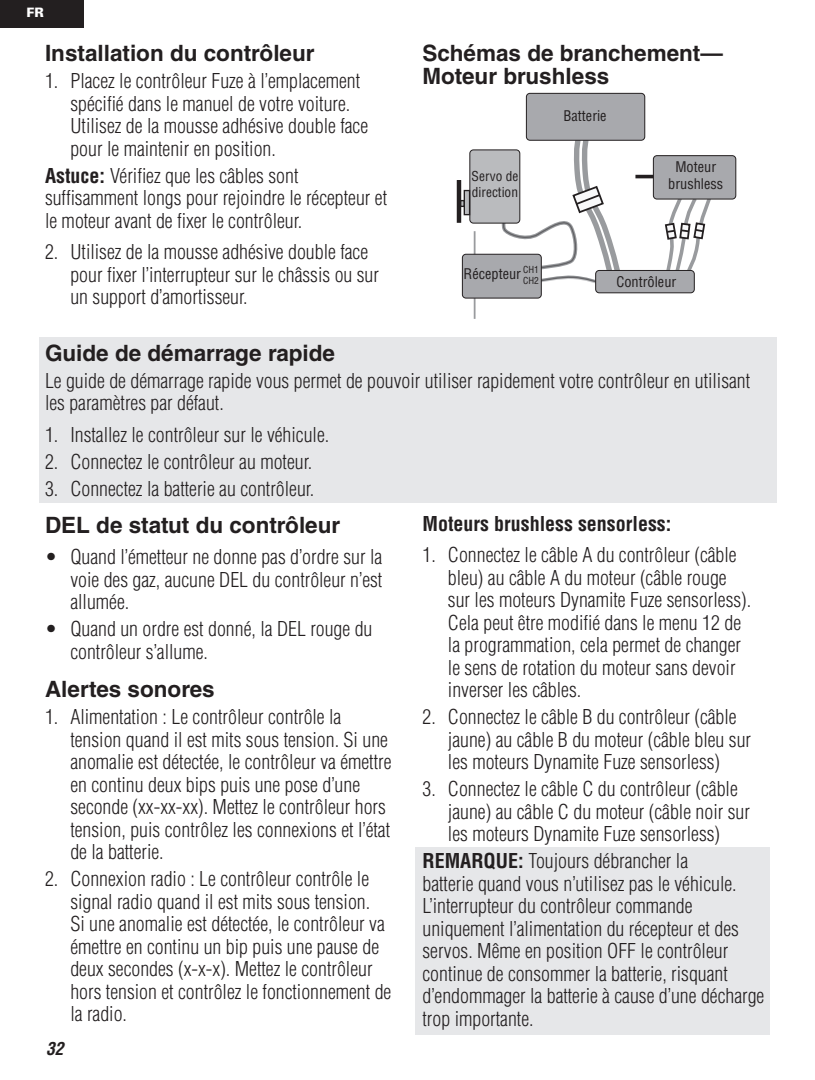
<style>
.page{position:relative;width:815px;height:1080px;background:#fff}
.page>*{position:absolute;margin:0;border:0;box-sizing:border-box;transform-origin:0 0}
.t1{font:700 22.5px/22.5px "Helvetica LT Std";color:#231f20}
.t2{font:300 condensed 20px/22.5px "Helvetica LT Std";color:#231f20}
.t3{font:700 condensed 20px "Helvetica LT Std";color:#231f20}
.t4{font:italic 700 condensed 17.5px "Helvetica LT Std";color:#231f20}
.t5{font:condensed 14.25px/17.2px "Helvetica LT Std";color:#231f20;text-align:center}
.t6{font:condensed 13.5px/16px "Helvetica LT Std";color:#231f20}
.t7{font:900 13px "Univers LT Std";color:#fff}
.t8{font:condensed 9.5px/11.2px "Helvetica LT Std";color:#231f20}
.s1{font-weight:700}
</style>
<div class="page">
<div style="left:0;top:0;width:83px;height:27px;background:#231f20"></div>
<div style="left:39px;top:338px;width:737px;height:165px;background:#e6e7e9"></div>
<div style="left:415px;top:847px;width:355px;height:188px;background:#e6e7e9"></div>
<svg style="left:461px;top:200px;width:3px;height:7px"></svg>
<hr style="left:474px;top:231px;width:2px;height:26px;background:#999b9e">
<hr style="left:474px;top:293px;width:2px;height:26px;background:#999b9e">
<svg style="left:501px;top:130px;width:119px;height:153px"></svg>
<svg style="left:664px;top:200px;width:47px;height:72px"></svg>
<hr style="left:635px;top:175px;width:20px;height:3px;background:#231f20">
<div style="left:462px;top:254px;width:79px;height:44px;background:#a8a9ad;border-radius:4px"></div>
<div style="left:462px;top:254px;width:80px;height:45px;border:1px solid #231f20;border-radius:4px"></div>
<div style="left:596px;top:270px;width:98px;height:23px;background:#a8a9ad;border-radius:4px"></div>
<div style="left:595px;top:270px;width:100px;height:23px;border:1px solid #231f20;border-radius:4px"></div>
<div style="left:470px;top:150px;width:50px;height:73px;background:#babbbe;border-radius:4px"></div>
<div style="left:469px;top:149px;width:51px;height:75px;border:1px solid #231f20;border-radius:4px"></div>
<div style="left:526px;top:93px;width:119px;height:47px;background:#a8a9ad;border-radius:4px"></div>
<div style="left:526px;top:93px;width:119px;height:48px;border:1px solid #231f20;border-radius:4px"></div>
<div style="left:653px;top:156px;width:83px;height:43px;background:#a8a9ad;border-radius:4px"></div>
<div style="left:653px;top:155px;width:83px;height:45px;border:1px solid #231f20;border-radius:4px"></div>
<div style="left:464px;top:191px;width:6px;height:24px;background:#babbbe"></div>
<div style="left:464px;top:190px;width:6px;height:25px;border:1px solid #231f20"></div>
<div style="left:457px;top:180px;width:4px;height:43px;border:1px solid #231f20"></div>
<p class="t7" style="left:26px;top:4px;width:19px">FR</p>
<p class="t1" style="left:45px;top:42px;width:271px">Installation du contrôleur</p>
<p class="t2" style="left:70px;top:70px;width:299px;text-indent:-25px">1. Placez le contrôleur Fuze à l’emplacement spécifié dans le manuel de votre voiture.<br>Utilisez de la mousse adhésive double face pour le maintenir en position.</p>
<p class="t2" style="left:45px;top:164px;width:344px"><span class="s1">Astuce:</span> Vérifiez que les câbles sont suffisamment longs pour rejoindre le récepteur et le moteur avant de fixer le contrôleur.</p>
<p class="t2" style="left:70px;top:241px;width:310px;text-indent:-25px">2. Utilisez de la mousse adhésive double face pour fixer l’interrupteur sur le châssis ou sur un support d’amortisseur.</p>
<p class="t1" style="left:422px;top:42px;width:302px">Schémas de branchement—<br>Moteur brushless</p>
<p class="t6" style="left:472px;top:168px;width:48px">Servo de direction</p>
<p class="t5" style="left:564px;top:107px;width:45px">Batterie</p>
<p class="t5" style="left:668px;top:158px;width:56px">Moteur brushless</p>
<p class="t8" style="left:523px;top:264px;width:17px">CH1<br>CH2</p>
<p class="t5" style="left:464px;top:265px;width:59px">Récepteur</p>
<p class="t5" style="left:616px;top:273px;width:61px">Contrôleur</p>
<p class="t1" style="left:45px;top:341px;width:292px">Guide de démarrage rapide</p>
<p class="t2" style="left:45px;top:369px;width:707px">Le guide de démarrage rapide vous permet de pouvoir utiliser rapidement votre contrôleur en utilisant les paramètres par défaut.</p>
<p class="t2" style="left:45px;top:423px;width:286px">1. Installez le contrôleur sur le véhicule.</p>
<p class="t2" style="left:45px;top:450px;width:269px">2. Connectez le contrôleur au moteur.</p>
<p class="t2" style="left:45px;top:477px;width:271px">3. Connectez la batterie au contrôleur.</p>
<p class="t1" style="left:45px;top:513px;width:297px">DEL de statut du contrôleur</p>
<p class="t2" style="left:70px;top:546px;width:313px;text-align:justify;text-indent:-25px">• Quand l’émetteur ne donne pas d’ordre sur la voie des gaz, aucune DEL du contrôleur n’est allumée.</p>
<p class="t2" style="left:70px;top:618px;width:304px;text-indent:-25px">• Quand un ordre est donné, la DEL rouge du contrôleur s’allume.</p>
<p class="t1" style="left:45px;top:677px;width:171px">Alertes sonores</p>
<p class="t2" style="left:70px;top:705px;width:323px;text-indent:-25px">1. Alimentation : Le contrôleur contrôle la tension quand il est mits sous tension. Si une anomalie est détectée, le contrôleur va émettre en continu deux bips puis une pose d’une seconde (xx-xx-xx). Mettez le contrôleur hors tension, puis contrôlez les connexions et l’état de la batterie.</p>
<p class="t2" style="left:70px;top:867px;width:322px;text-indent:-25px">2. Connexion radio : Le contrôleur contrôle le signal radio quand il est mits sous tension.<br>Si une anomalie est détectée, le contrôleur va émettre en continu un bip puis une pause de deux secondes (x-x-x). Mettez le contrôleur hors tension et contrôlez le fonctionnement de la radio.</p>
<p class="t3" style="left:422px;top:511px;width:250px">Moteurs brushless sensorless:</p>
<p class="t2" style="left:448px;top:544px;width:305px;text-indent:-25px">1. Connectez le câble A du contrôleur (câble bleu) au câble A du moteur (câble rouge sur les moteurs Dynamite Fuze sensorless).<br>Cela peut être modifié dans le menu 12 de la programmation, cela permet de changer le sens de rotation du moteur sans devoir inverser les câbles.</p>
<p class="t2" style="left:448px;top:706px;width:305px;text-indent:-25px">2. Connectez le câble B du contrôleur (câble jaune) au câble B du moteur (câble bleu sur les moteurs Dynamite Fuze sensorless)</p>
<p class="t2" style="left:448px;top:778px;width:304px;text-indent:-25px">3. Connectez le câble C du contrôleur (câble jaune) au câble C du moteur (câble noir sur les moteurs Dynamite Fuze sensorless)</p>
<p class="t2" style="left:422px;top:850px;width:343px"><span class="s1">REMARQUE:</span> Toujours débrancher la<br>batterie quand vous n’utilisez pas le véhicule.<br>L’interrupteur du contrôleur commande uniquement l’alimentation du récepteur et des servos. Même en position OFF le contrôleur continue de consommer la batterie, risquant d’endommager la batterie à cause d’une décharge trop importante.</p>
<p class="t4" style="left:46px;top:1038px;width:19px">32</p>
</div>
